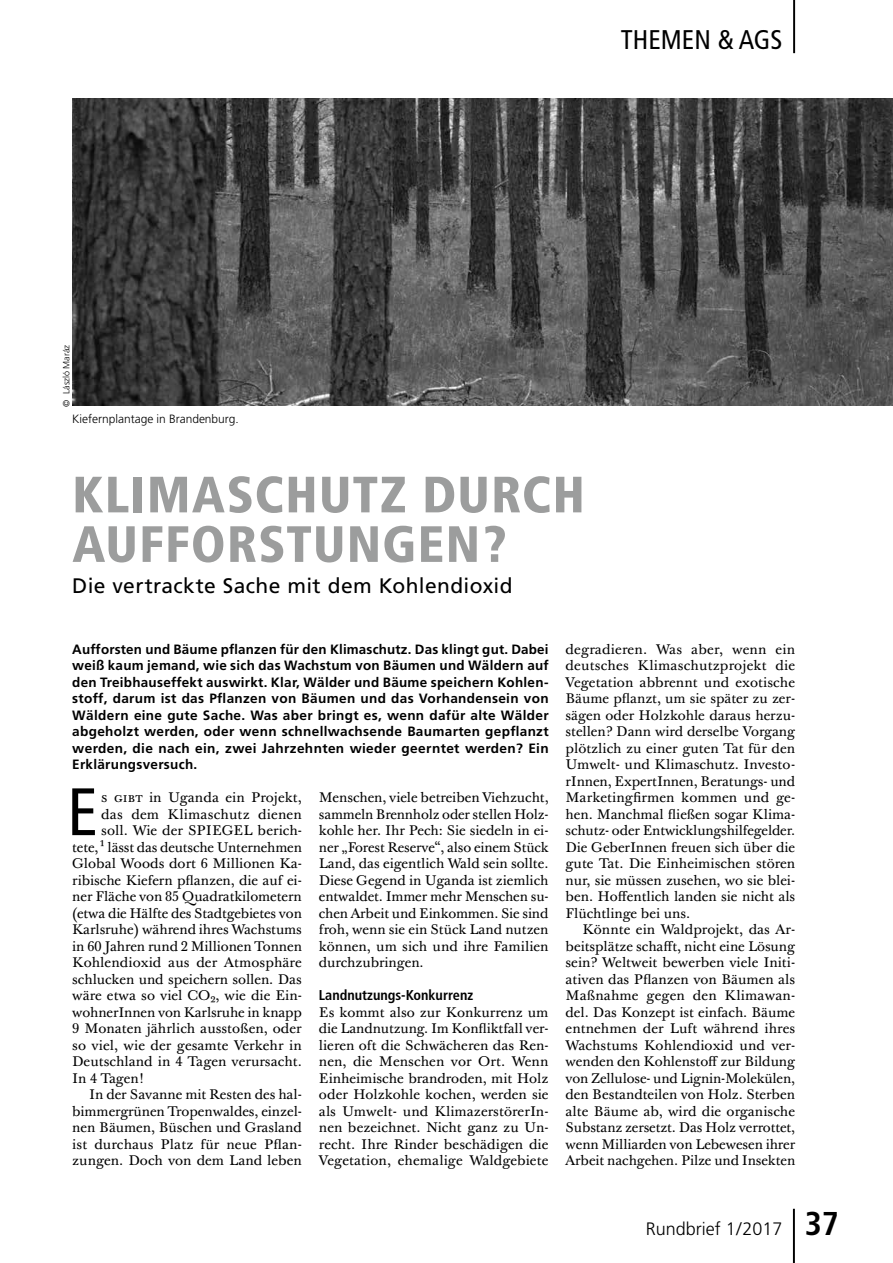
<style>
.page{position:relative;width:893px;height:1263px;background:#fff}
.page>*{position:absolute;margin:0;border:0;box-sizing:border-box;transform-origin:0 0}
.t1{font:condensed 66.9px "Frutiger";color:#000}
.t2{font:900 condensed 51px/49.5px "Frutiger";letter-spacing:.025em;color:#9c9d9d}
.t3{font:condensed 27px "Frutiger";color:#000}
.t4{font:21px "Frutiger";letter-spacing:.02em;color:#000}
.t5{font:300 18px "Frutiger";color:#000}
.t6{font:700 condensed 14.25px "Frutiger";color:#000}
.t7{font:13.65px/16.5px "Baskerville 10 Pro";letter-spacing:-.005em;color:#000;text-align:justify}
.t8{font:700 13.5px/16.5px "Frutiger";letter-spacing:.025em;color:#000;text-align:justify}
.t9{font:300 12px "Frutiger";letter-spacing:-.005em;color:#000}
.t10{font:300 9px "Frutiger";letter-spacing:-.005em;color:#000}
.s1{font-weight:700;font-stretch:condensed;font-size:33px}
</style>
<div class="page">
<hr style="left:793px;top:0;width:2px;height:53px;background:#000">
<hr style="left:793px;top:1209px;width:2px;height:54px;background:#000">
<img style="left:72px;top:98px;width:821px;height:308px">
<h3 class="t3" style="left:621px;top:24px;width:163px">THEMEN &amp; AGS</h3>
<p class="t10" style="left:61px;top:407px;width:63px;rotate:-90deg">© László Maráz</p>
<p class="t9" style="left:72px;top:412px;width:168px">Kiefernplantage in Brandenburg.</p>
<h2 class="t2" style="left:72px;top:470px;width:514px">KLIMASCHUTZ DURCH<br>AUFFORSTUNGEN?</h2>
<h3 class="t4" style="left:72px;top:573px;width:442px">Die vertrackte Sache mit dem Kohlendioxid</h3>
<p class="t8" style="left:72px;top:641px;width:478px">Aufforsten und Bäume pflanzen für den Klimaschutz. Das klingt gut. Dabei weiß kaum jemand, wie sich das Wachstum von Bäumen und Wäldern auf den Treibhauseffekt auswirkt. Klar, Wälder und Bäume speichern Kohlen&shy;stoff, darum ist das Pflanzen von Bäumen und das Vorhandensein von Wäldern eine gute Sache. Was aber bringt es, wenn dafür alte Wälder abgeholzt werden, oder wenn schnellwachsende Baumarten gepflanzt werden, die nach ein, zwei Jahrzehnten wieder geerntet werden? Ein Erklärungsversuch.</p>
<h1 class="t1" style="left:67px;top:773px;width:32px">E</h1>
<p class="t7" style="left:101px;top:790px;width:202px">s gibt in Uganda ein Projekt,</p>
<p class="t7" style="left:319px;top:790px;width:231px">Menschen, viele betreiben Viehzucht, sammeln Brennholz oder stellen Holz&shy;kohle her. Ihr Pech: Sie siedeln in ei&shy;ner „Forest Reserve“, also einem Stück Land, das eigentlich Wald sein sollte.<br>Diese Gegend in Uganda ist ziemlich entwaldet. Immer mehr Menschen su&shy;chen Arbeit und Einkommen. Sie sind froh, wenn sie ein Stück Land nutzen können, um sich und ihre Familien durchzubringen.</p>
<p class="t6" style="left:319px;top:987px;width:156px">Landnutzungs-Konkurrenz</p>
<p class="t7" style="left:319px;top:1004px;width:231px">Es kommt also zur Konkurrenz um die Landnutzung. Im Konfliktfall ver&shy;lieren oft die Schwächeren das Ren&shy;nen, die Menschen vor Ort. Wenn Einheimische brandroden, mit Holz oder Holzkohle kochen, werden sie als Umwelt- und KlimazerstörerIn&shy;nen bezeichnet. Nicht ganz zu Un&shy;recht. Ihre Rinder beschädigen die Vegetation, ehemalige Waldgebiete</p>
<p class="t7" style="left:101px;top:806px;width:202px">das dem Klimaschutz dienen</p>
<p class="t7" style="left:101px;top:823px;width:202px">soll. Wie der SPIEGEL berich-</p>
<p class="t7" style="left:72px;top:839px;width:231px">tete,1 lässt das deutsche Unternehmen</p>
<p class="t7" style="left:72px;top:856px;width:231px">Global Woods dort 6 Millionen Ka-</p>
<p class="t7" style="left:72px;top:872px;width:231px">ribische Kiefern pflanzen, die auf ei-</p>
<p class="t7" style="left:72px;top:889px;width:231px">ner Fläche von 85 Quadratkilometern</p>
<p class="t7" style="left:72px;top:905px;width:231px">(etwa die Hälfte des Stadtgebietes von</p>
<p class="t7" style="left:72px;top:922px;width:231px">Karlsruhe) während ihres Wachstums</p>
<p class="t7" style="left:72px;top:938px;width:231px">in 60 Jahren rund 2 Millionen Tonnen</p>
<p class="t7" style="left:72px;top:955px;width:231px">Kohlendioxid aus der Atmosphäre</p>
<p class="t7" style="left:72px;top:971px;width:231px">schlucken und speichern sollen. Das</p>
<p class="t7" style="left:72px;top:988px;width:231px">wäre etwa so viel CO2, wie die Ein-</p>
<p class="t7" style="left:72px;top:1004px;width:231px">wohnerInnen von Karlsruhe in knapp</p>
<p class="t7" style="left:72px;top:1021px;width:231px">9 Monaten jährlich ausstoßen, oder</p>
<p class="t7" style="left:72px;top:1037px;width:231px">so viel, wie der gesamte Verkehr in</p>
<p class="t7" style="left:72px;top:1054px;width:231px">Deutschland in 4 Tagen verursacht.</p>
<p class="t7" style="left:72px;top:1070px;width:74px">In 4 Tagen!</p>
<p class="t7" style="left:89px;top:1087px;width:214px">In der Savanne mit Resten des hal-</p>
<p class="t7" style="left:72px;top:1103px;width:231px">bimmergrünen Tropenwaldes, einzel-</p>
<p class="t7" style="left:72px;top:1120px;width:231px">nen Bäumen, Büschen und Grasland</p>
<p class="t7" style="left:72px;top:1136px;width:231px">ist durchaus Platz für neue Pflan-</p>
<p class="t7" style="left:72px;top:1153px;width:231px">zungen. Doch von dem Land leben</p>
<p class="t7" style="left:566px;top:641px;width:231px">degradieren. Was aber, wenn ein deutsches Klimaschutzprojekt die Vegetation abbrennt und exotische Bäume pflanzt, um sie später zu zer&shy;sägen oder Holzkohle daraus herzu&shy;stellen? Dann wird derselbe Vorgang plötzlich zu einer guten Tat für den Umwelt- und Klimaschutz. Investo&shy;rInnen, ExpertInnen, Beratungs- und Marketingfirmen kommen und ge&shy;hen. Manchmal fließen sogar Klima&shy;schutz- oder Entwicklungshilfegelder.<br>Die GeberInnen freuen sich über die gute Tat. Die Einheimischen stören nur, sie müssen zusehen, wo sie blei&shy;ben. Hoffentlich landen sie nicht als Flüchtlinge bei uns.</p>
<p class="t7" style="left:566px;top:922px;width:231px;text-indent:17px">Könnte ein Waldprojekt, das Ar&shy;beitsplätze schafft, nicht eine Lösung sein? Weltweit bewerben viele Initi&shy;ativen das Pflanzen von Bäumen als Maßnahme gegen den Klimawan&shy;del. Das Konzept ist einfach. Bäume entnehmen der Luft während ihres Wachstums Kohlendioxid und ver&shy;wenden den Kohlenstoff zur Bildung von Zellulose- und Lignin-Molekülen, den Bestandteilen von Holz. Sterben alte Bäume ab, wird die organische Substanz zersetzt. Das Holz verrottet, wenn Milliarden von Lebewesen ihrer Arbeit nachgehen. Pilze und Insekten</p>
<h3 class="t5" style="left:646px;top:1219px;width:195px">Rundbrief 1/2017 <span class="s1">37</span></h3>
</div>
